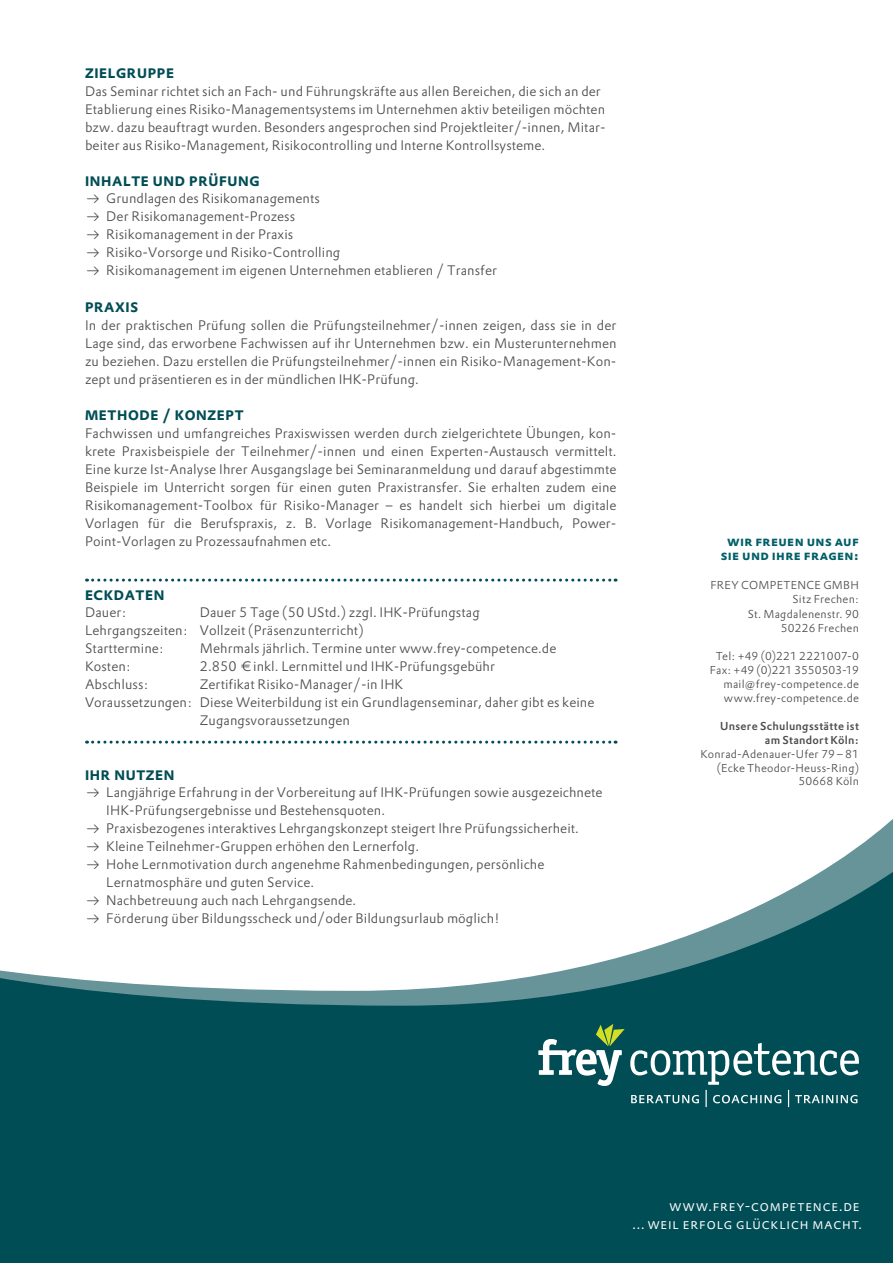
<style>
.page{position:relative;width:893px;height:1263px;background:#fff}
.page>*{position:absolute;margin:0;border:0;box-sizing:border-box;transform-origin:0 0}
.copy{font:300 15px "DTL Prokyon T Caps";letter-spacing:.015em;color:#fff}
.copy_headline_light{font:13.5px/18px "DTL Prokyon T Light";letter-spacing:.005em;color:#4b4c4d}
.copy_headline_light-2{font:13.5px "DTL Prokyon T Bold";letter-spacing:.05em;color:#004d55}
.t1{font:700 13.5px "DTL Prokyon T Caps";letter-spacing:.025em;color:#005f68}
.t2{font:11.25px/14.4px "DTL Prokyon T Light";letter-spacing:.02em;color:#4b4c4d;text-align:right}
.t3{font:11.25px "DTL Prokyon T Light";color:#4b4c4d}
.t4{font:11.25px "DTL Prokyon T Medium";letter-spacing:.025em;color:#4b4c4d}
.s1{font-family:"Netto OT";font-size:12px}
</style>
<div class="page">
<svg style="left:0;top:819px;width:893px;height:444px;fill:#004d55"></svg>
<svg style="left:538px;top:1024px;width:321px;height:83px;background:#2c6c70"></svg>
<svg style="left:87px;top:579px;width:529px;height:3px"></svg>
<svg style="left:87px;top:741px;width:529px;height:3px"></svg>
<p class="copy_headline_light-2" style="left:85px;top:64px;width:90px">ZIELGRUPPE</p>
<p class="copy_headline_light" style="left:85px;top:82px;width:522px">Das Seminar richtet sich an Fach- und Führungskräfte aus allen Bereichen, die sich an der Etablierung eines Risiko-Managementsystems im Unternehmen aktiv beteiligen möchten bzw. dazu beauftragt wurden. Besonders angesprochen sind Projektleiter/-innen, Mitar&shy;beiter aus Risiko-Management, Risikocontrolling und Interne Kontrollsysteme.</p>
<p class="copy_headline_light-2" style="left:85px;top:172px;width:176px">INHALTE UND PRÜFUNG</p>
<p class="copy_headline_light" style="left:85px;top:189px;width:236px"><span class="s1">→</span> Grundlagen des Risikomanagements</p>
<p class="copy_headline_light" style="left:85px;top:207px;width:212px"><span class="s1">→</span> Der Risikomanagement-Prozess</p>
<p class="copy_headline_light" style="left:85px;top:225px;width:210px"><span class="s1">→</span> Risikomanagement in der Praxis</p>
<p class="copy_headline_light" style="left:85px;top:243px;width:257px"><span class="s1">→</span> Risiko-Vorsorge und Risiko-Controlling</p>
<p class="copy_headline_light" style="left:85px;top:261px;width:414px"><span class="s1">→</span> Risikomanagement im eigenen Unternehmen etablieren / Transfer</p>
<p class="copy_headline_light-2" style="left:85px;top:298px;width:55px">PRAXIS</p>
<p class="copy_headline_light" style="left:85px;top:316px;width:533px;text-align:justify">In der praktischen Prüfung sollen die Prüfungsteilnehmer/-innen zeigen, dass sie in der Lage sind, das erworbene Fachwissen auf ihr Unternehmen bzw. ein Musterunternehmen zu beziehen. Dazu erstellen die Prüfungsteilnehmer/-innen ein Risiko-Management-Kon&shy;zept und präsentieren es in der mündlichen IHK-Prüfung.</p>
<p class="copy_headline_light-2" style="left:85px;top:406px;width:160px">METHODE / KONZEPT</p>
<p class="copy_headline_light" style="left:85px;top:424px;width:533px;text-align:justify">Fachwissen und umfangreiches Praxiswissen werden durch zielgerichtete Übungen, kon&shy;krete Praxisbeispiele der Teilnehmer/-innen und einen Experten-Austausch vermittelt.<br>Eine kurze Ist-Analyse Ihrer Ausgangslage bei Seminaranmeldung und darauf abgestimmte Beispiele im Unterricht sorgen für einen guten Praxistransfer. Sie erhalten zudem eine Risikomanagement-Toolbox für Risiko-Manager – es handelt sich hierbei um digitale Vorlagen für die Berufspraxis, z. B. Vorlage Risikomanagement-Handbuch, Power-Point-Vorlagen zu Prozessaufnahmen etc.</p>
<p class="copy_headline_light-2" style="left:85px;top:586px;width:81px">ECKDATEN</p>
<p class="copy_headline_light" style="left:85px;top:603px;width:43px">Dauer:</p>
<p class="copy_headline_light" style="left:85px;top:603px;width:396px;text-indent:115px">Dauer 5 Tage (50 UStd.) zzgl. IHK-Prüfungstag<br>Lehrgangszeiten: Vollzeit (Präsenzunterricht)</p>
<p class="copy_headline_light" style="left:85px;top:639px;width:80px">Starttermine:</p>
<p class="copy_headline_light" style="left:200px;top:639px;width:358px">Mehrmals jährlich. Termine unter www.frey-competence.de</p>
<p class="copy_headline_light" style="left:85px;top:657px;width:47px">Kosten:</p>
<p class="copy_headline_light" style="left:200px;top:657px;width:297px">2.850 € inkl. Lernmittel und IHK-Prüfungsgebühr</p>
<p class="copy_headline_light" style="left:85px;top:675px;width:65px">Abschluss:</p>
<p class="copy_headline_light" style="left:200px;top:675px;width:205px">Zertifikat Risiko-Manager/-in IHK</p>
<p class="copy_headline_light" style="left:85px;top:693px;width:511px">Voraussetzungen: Diese Weiterbildung ist ein Grundlagenseminar, daher gibt es keine</p>
<p class="copy_headline_light" style="left:200px;top:711px;width:152px">Zugangsvoraussetzungen</p>
<p class="copy_headline_light-2" style="left:85px;top:766px;width:91px">IHR NUTZEN</p>
<p class="copy_headline_light" style="left:106px;top:783px;width:498px;text-indent:-21px"><span class="s1">→</span> Langjährige Erfahrung in der Vorbereitung auf IHK-Prüfungen sowie ausgezeichnete<br>IHK-Prüfungsergebnisse und Bestehensquoten.</p>
<p class="copy_headline_light" style="left:85px;top:819px;width:495px"><span class="s1">→</span> Praxisbezogenes interaktives Lehrgangskonzept steigert Ihre Prüfungssicherheit.</p>
<p class="copy_headline_light" style="left:85px;top:837px;width:336px"><span class="s1">→</span> Kleine Teilnehmer-Gruppen erhöhen den Lernerfolg.</p>
<p class="copy_headline_light" style="left:106px;top:855px;width:440px;text-indent:-21px"><span class="s1">→</span> Hohe Lernmotivation durch angenehme Rahmenbedingungen, persönliche<br>Lernatmosphäre und guten Service.</p>
<p class="copy_headline_light" style="left:85px;top:891px;width:273px"><span class="s1">→</span> Nachbetreuung auch nach Lehrgangsende.</p>
<p class="copy_headline_light" style="left:85px;top:909px;width:416px"><span class="s1">→</span> Förderung über Bildungsscheck und/oder Bildungsurlaub möglich!</p>
<p class="t1" style="left:727px;top:532px;width:133px">wir freuen uns auf</p>
<p class="t1" style="left:721px;top:546px;width:140px">sie und ihre fragen:</p>
<p class="t2" style="left:710px;top:577px;width:150px">FREY COMPETENCE GMBH<br>Sitz Frechen:</p>
<p class="t2" style="left:748px;top:606px;width:113px">St. Magdalenenstr. 90</p>
<p class="t2" style="left:781px;top:621px;width:80px">50226 Frechen</p>
<p class="t3" style="left:716px;top:648px;width:145px">Tel: +49 (0)221 2221007-0</p>
<p class="t3" style="left:710px;top:662px;width:151px">Fax: +49 (0)221 3550503-19</p>
<p class="t2" style="left:724px;top:676px;width:137px">mail@frey-competence.de</p>
<p class="t2" style="left:724px;top:690px;width:136px">www.frey-competence.de</p>
<p class="t4" style="left:720px;top:718px;width:140px">Unsere Schulungsstätte ist</p>
<p class="t4" style="left:765px;top:732px;width:96px">am Standort Köln:</p>
<p class="t2" style="left:700px;top:746px;width:160px">Konrad-Adenauer-Ufer 79 – 81</p>
<p class="t2" style="left:717px;top:760px;width:144px">(Ecke Theodor-Heuss-Ring)</p>
<p class="t2" style="left:798px;top:774px;width:62px">50668 Köln</p>
<p class="copy" style="left:669px;top:1196px;width:192px">www.frey-competence.de</p>
<p class="copy" style="left:632px;top:1214px;width:232px">... weil erfolg glücklich macht.</p>
</div>
